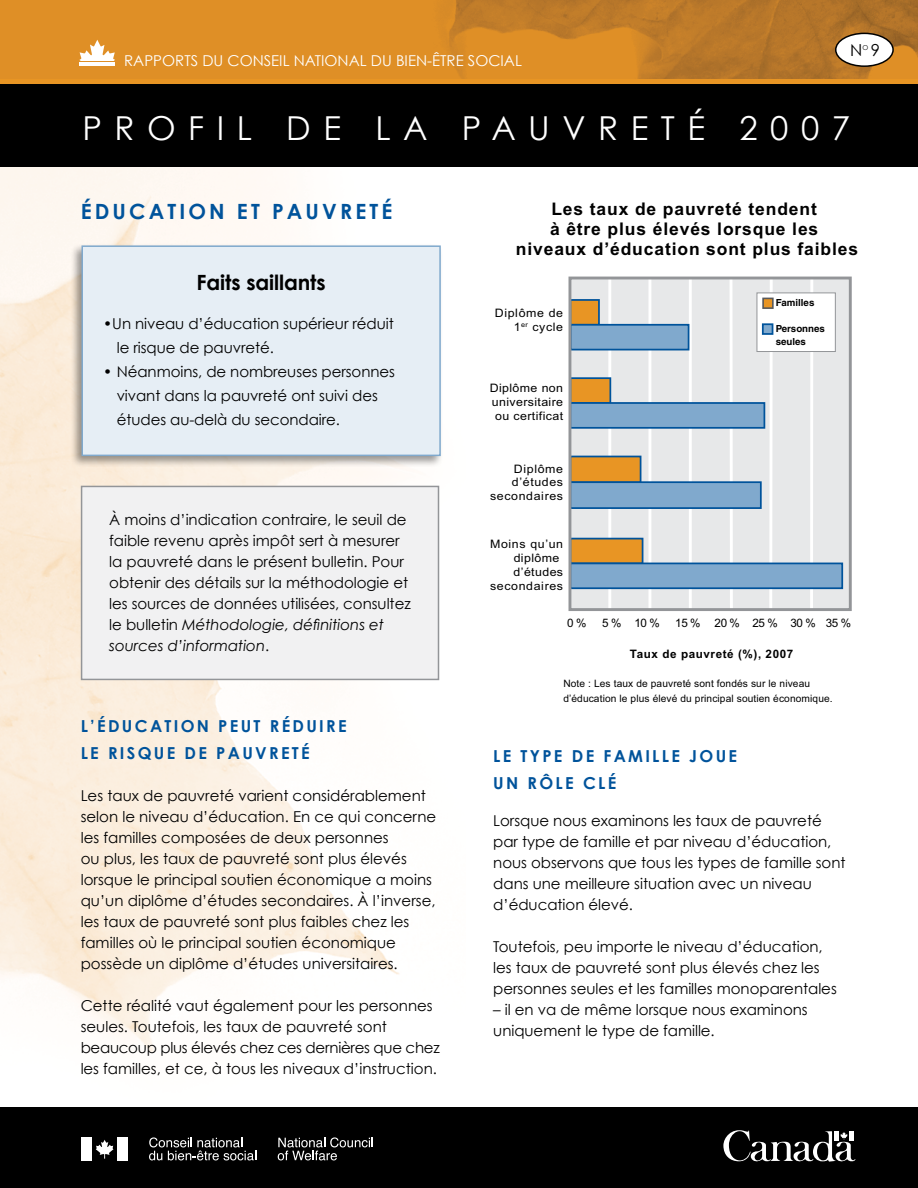
<style>
.page{position:relative;width:918px;height:1188px;background:#fff}
.page>*{position:absolute;margin:0;border:0;box-sizing:border-box;transform-origin:0 0}
.t1{font:33px "Century Gothic";color:#fff}
.t2{font:700 21px "Century Gothic";letter-spacing:.15em;color:#00539b}
.t3{font:700 21px "Century Gothic";letter-spacing:-.005em;color:#000}
.t4{font:700 17.55px/20.4px "Arial";letter-spacing:.05em;color:#010101;text-align:center}
.t5{font:700 16.5px/27px "Century Gothic";letter-spacing:.14em;color:#00539b}
.t6{font:700 16.5px/27px "Century Gothic";letter-spacing:.14em;color:#00539b}
.t7{font:16.5px "Century Gothic";color:#000}
.t8{font:15px/21px "Century Gothic";letter-spacing:-.005em;color:#000}
.t9{font:15px "Century Gothic";color:#fff}
.t10{font:11.7px/13.8px "Arial";letter-spacing:.05em;color:#010101;text-align:right;scale:1.06 1}
.t11{font:700 11.7px "Arial";letter-spacing:.05em;color:#010101}
.t12{font:11.7px "Arial";letter-spacing:-.035em;color:#000}
.t13{font:11.7px "Arial";letter-spacing:.03em;color:#010101;scale:1.06 1}
.t14{font:10.2px/14.5px "Arial";letter-spacing:.01em;color:#010101}
.t15{font:700 9.75px/12.9px "Helvetica";color:#000}
.t16{font:6.75px "Century Gothic";color:#000}
.s1{font-style:italic}
</style>
<div class="page">
<img style="left:0;top:167px;width:465px;height:941px">
<div style="left:0;top:1108px;width:918px;height:80px;background:#000"></div>
<div style="left:0;top:82px;width:918px;height:85px;background:#000"></div>
<img style="left:0;top:0;width:918px;height:79px">
<svg style="left:723px;top:1130px;width:132px;height:32px"></svg>
<hr style="left:80px;top:63px;width:35px;height:3px;background:#fff">
<svg style="left:80px;top:40px;width:35px;height:20px"></svg>
<div style="left:0;top:79px;width:918px;height:5px;background:#e89524"></div>
<div style="left:81px;top:1137px;width:11px;height:23px;background:#fff"></div>
<div style="left:117px;top:1137px;width:11px;height:23px;background:#fff"></div>
<svg style="left:96px;top:1140px;width:17px;height:19px"></svg>
<svg style="left:278px;top:1137px;width:95px;height:23px"></svg>
<svg style="left:149px;top:1137px;width:107px;height:23px"></svg>
<div style="left:836px;top:33px;width:57px;height:33px;background:#fff;border-radius:50%"></div>
<div style="left:835px;top:33px;width:59px;height:34px;border:2px solid #000;border-radius:50%"></div>
<div style="left:570px;top:278px;width:280px;height:332px;background:#e7e8e9"></div>
<svg style="left:607px;top:276px;width:208px;height:331px"></svg>
<div style="left:570px;top:299px;width:30px;height:27px;background:#e89524;border:2px solid #00539b"></div>
<div style="left:570px;top:324px;width:119px;height:26px;background:#80a9cd;border:2px solid #00539b"></div>
<div style="left:570px;top:377px;width:41px;height:27px;background:#e89524;border:2px solid #00539b"></div>
<div style="left:570px;top:402px;width:195px;height:27px;background:#80a9cd;border:2px solid #00539b"></div>
<div style="left:570px;top:456px;width:71px;height:27px;background:#e89524;border:2px solid #00539b"></div>
<div style="left:570px;top:481px;width:192px;height:28px;background:#80a9cd;border:2px solid #00539b"></div>
<div style="left:570px;top:538px;width:73px;height:26px;background:#e89524;border:2px solid #00539b"></div>
<div style="left:570px;top:563px;width:273px;height:26px;background:#80a9cd;border:2px solid #00539b"></div>
<div style="left:569px;top:277px;width:283px;height:334px;border:3px solid #939598"></div>
<div style="left:757px;top:292px;width:79px;height:60px;background:#fff;border:1px solid #939598"></div>
<div style="left:762px;top:298px;width:12px;height:11px;background:#e89524;border:2px solid #58595b"></div>
<div style="left:762px;top:323px;width:11px;height:12px;background:#80a9cd;border:2px solid #00539b"></div>
<div style="left:70px;top:243px;width:380px;height:231px;background:#000;opacity:.4"></div>
<div style="left:82px;top:246px;width:358px;height:209px;background:#e6eef5"></div>
<div style="left:82px;top:245px;width:359px;height:211px;border:2px solid #80a9cd"></div>
<div style="left:82px;top:486px;width:357px;height:193px;background:#f1f1f2"></div>
<div style="left:81px;top:486px;width:358px;height:194px;border:2px solid #939598"></div>
<p class="t9" style="left:124px;top:51px;width:399px">RAPPORTS DU CONSEIL NATIONAL DU BIEN-ÊTRE SOCIAL</p>
<p class="t7" style="left:850px;top:40px;width:14px">N</p>
<p class="t16" style="left:862px;top:44px;width:7px">o</p>
<p class="t7" style="left:871px;top:40px;width:11px">9</p>
<h1 class="t1" style="left:82px;top:107px;width:62px">P ro</h1>
<h1 class="t1" style="left:188px;top:107px;width:46px">f il</h1>
<h1 class="t1" style="left:286px;top:107px;width:27px">de</h1>
<h1 class="t1" style="left:375px;top:107px;width:26px">la</h1>
<h1 class="t1" style="left:462px;top:107px;width:59px">P au</h1>
<h1 class="t1" style="left:562px;top:107px;width:62px">v ret</h1>
<h1 class="t1" style="left:688px;top:107px;width:164px">É 2007</h1>
<h2 class="t2" style="left:81px;top:198px;width:313px">ÉDUCATION ET PAUVRETÉ</h2>
<h2 class="t3" style="left:197px;top:269px;width:131px">Faits saillants</h2>
<p class="t8" style="left:117px;top:311px;width:279px;line-height:24px;text-indent:-14px">•Un niveau d’éducation supérieur réduit le risque de pauvreté.</p>
<p class="t8" style="left:117px;top:359px;width:280px;line-height:24px;text-indent:-14px">• Néanmoins, de nombreuses personnes vivant dans la pauvreté ont suivi des études au-delà du secondaire.</p>
<p class="t8" style="left:109px;top:509px;width:303px">À moins d’indication contraire, le seuil de faible revenu après impôt sert à mesurer la pauvreté dans le présent bulletin. Pour obtenir des détails sur la méthodologie et les sources de données utilisées, consultez le bulletin <span class="s1">Méthodologie, définitions et sources d’information</span>.</p>
<p class="t5" style="left:81px;top:712px;width:267px">L’ÉDUCATION PEUT RÉDUIRE<br>LE RISQUE DE PAUVRETÉ</p>
<p class="t8" style="left:81px;top:784px;width:357px">Les taux de pauvreté varient considérablement selon le niveau d’éducation. En ce qui concerne les familles composées de deux personnes<br>ou plus, les taux de pauvreté sont plus élevés lorsque le principal soutien économique a moins qu’un diplôme d’études secondaires. À l’inverse, les taux de pauvreté sont plus faibles chez les familles où le principal soutien économique possède un diplôme d’études universitaires.</p>
<p class="t8" style="left:81px;top:994px;width:361px">Cette réalité vaut également pour les personnes seules. Toutefois, les taux de pauvreté sont beaucoup plus élevés chez ces dernières que chez les familles, et ce, à tous les niveaux d’instruction.</p>
<p class="t4" style="left:516px;top:200px;width:344px">Les taux de pauvreté tendent<br>à être plus élevés lorsque les niveaux d’éducation sont plus faibles</p>
<p class="t10" style="left:495px;top:307px;width:66px">Diplôme de<br>1<sup>er</sup> cycle</p>
<p class="t10" style="left:490px;top:383px;width:71px;text-align:justify">Diplôme non universitaire ou certificat</p>
<p class="t10" style="left:490px;top:463px;width:70px">Diplôme d’études secondaires</p>
<p class="t10" style="left:490px;top:538px;width:70px">Moins qu’un</p>
<p class="t13" style="left:514px;top:554px;width:45px">diplôme</p>
<p class="t10" style="left:514px;top:566px;width:48px">d’études</p>
<p class="t10" style="left:490px;top:580px;width:70px">secondaires</p>
<p class="t15" style="left:776px;top:296px;width:40px">Familles</p>
<p class="t15" style="left:776px;top:322px;width:51px">Personnes seules</p>
<p class="t12" style="left:567px;top:619px;width:21px">0 %</p>
<p class="t12" style="left:602px;top:619px;width:59px">5 % 10 %</p>
<p class="t12" style="left:675px;top:619px;width:177px">15 % 20 % 25 % 30 % 35 %</p>
<p class="t11" style="left:630px;top:646px;width:165px">Taux de pauvreté (%), 2007</p>
<p class="t14" style="left:563px;top:678px;width:271px">Note : Les taux de pauvreté sont fondés sur le niveau d’éducation le plus élevé du principal soutien économique.</p>
<p class="t6" style="left:493px;top:742px;width:245px">LE TYPE DE FAMILLE JOUE<br>UN RÔLE CLÉ</p>
<p class="t8" style="left:493px;top:810px;width:354px">Lorsque nous examinons les taux de pauvreté par type de famille et par niveau d’éducation, nous observons que tous les types de famille sont dans une meilleure situation avec un niveau d’éducation élevé.</p>
<p class="t8" style="left:493px;top:936px;width:345px">Toutefois, peu importe le niveau d’éducation, les taux de pauvreté sont plus élevés chez les personnes seules et les familles monoparentales</p>
<p class="t8" style="left:493px;top:999px;width:316px">– il en va de même lorsque nous examinons uniquement le type de famille.</p>
</div>
